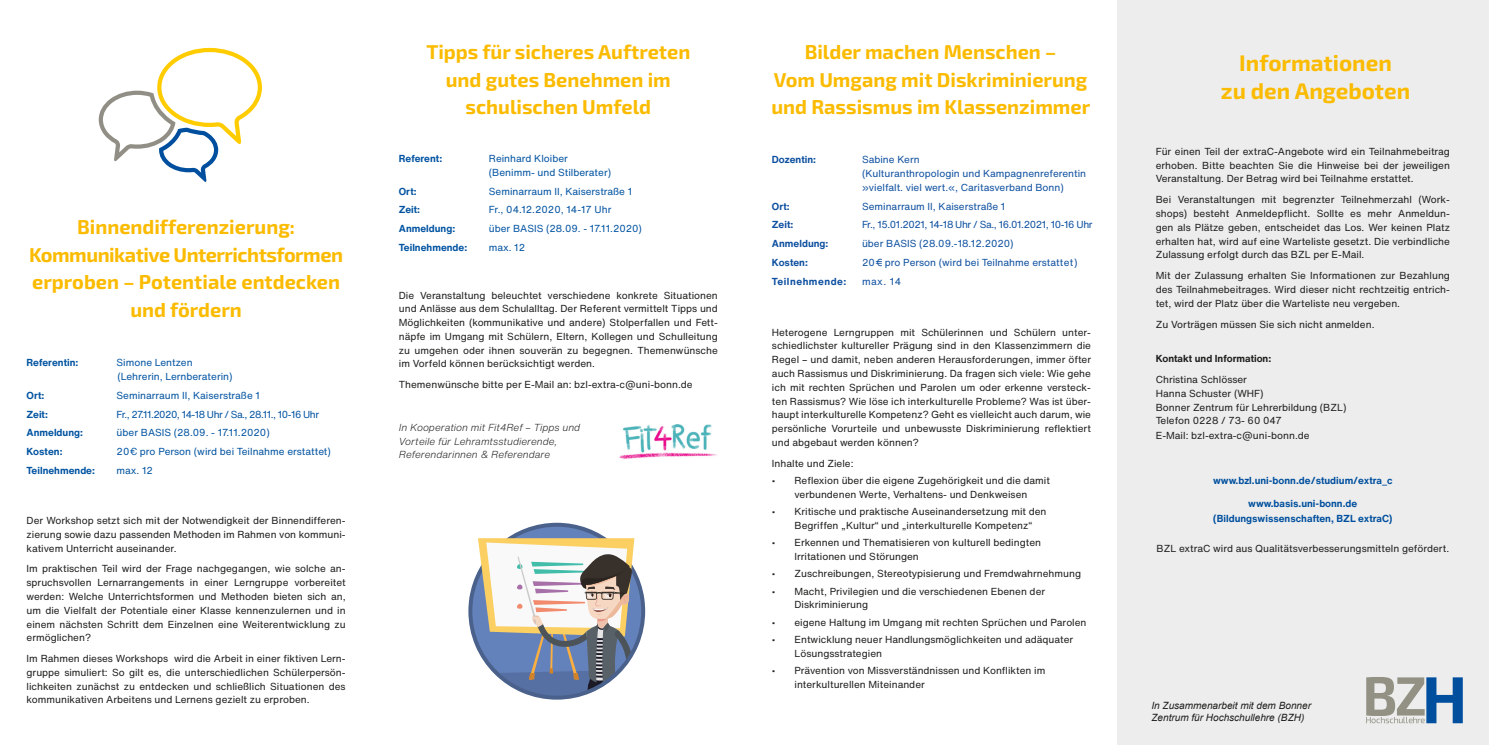
<style>
.page{position:relative;width:1489px;height:745px;background:#fff}
.page>*{position:absolute;margin:0;border:0;box-sizing:border-box;transform-origin:0 0}
.t1{font:700 22.5px/27.5px "Exo 2";color:#fbbb00;text-align:center}
.t2{font:700 20px/27.5px "Exo 2";color:#fbbb00;text-align:center}
.t3{font:10px/13.8px "Helvetica Now Text";color:#1d1d1b;text-align:justify}
.t4{font:10px/13.8px "Helvetica Now Text";color:#0053a1}
.t5{font:10px/13.8px "Helvetica Now Text";color:#0d4f9f}
.t6{font:700 10px "Helvetica Now Text";color:#0053a1}
.t7{font:700 10px/15px "Helvetica Now Text";color:#004f9e;text-align:center}
.t8{font:italic 300 10px/13.8px "Helvetica Now Text";color:#1d1d1b}
.t9{font:italic 10px/12px "Arial";color:#1d1d1b}
.t10{font:10px "Helvetica Now Text";letter-spacing:-.04em;color:#0d4f9f}
.t11{font:10px "Helvetica Now Text";letter-spacing:-.05em;color:#0053a1}
.t12{font:700 10px "Helvetica Now Text";color:#0d4f9f}
.t13{font:700 10px "Helvetica Now Text";color:#1d1d1b}
.t14{font:700 10px "Helvetica Now Text";letter-spacing:.05em;color:#0d4f9f}
.s1{font-family:"Helvetica Now Display"}
</style>
<div class="page">
<div style="left:1117px;top:0;width:371px;height:744px;background:#ededed"></div>
<svg style="left:1366px;top:677px;width:96px;height:45px"></svg>
<svg style="left:99px;top:48px;width:163px;height:134px"></svg>
<img style="left:619px;top:424px;width:98px;height:35px">
<svg style="left:468px;top:522px;width:178px;height:177px"></svg>
<h2 class="t2" style="left:29px;top:213px;width:315px">Binnendifferenzierung:<br>Kommunikative Unterrichtsformen erproben – Potentiale entdecken und fördern</h2>
<p class="t6" style="left:27px;top:355px;width:53px">Referentin:</p>
<p class="t4" style="left:117px;top:355px;width:117px">Simone Lentzen (Lehrerin, Lernberaterin)</p>
<p class="t6" style="left:27px;top:387px;width:19px">Ort:</p>
<p class="t4" style="left:117px;top:388px;width:145px">Seminarraum II, Kaiserstraße 1</p>
<p class="t6" style="left:27px;top:406px;width:23px">Zeit:</p>
<p class="t11" style="left:117px;top:406px;width:204px">Fr., 27.11.2020, 14-18 Uhr / Sa., 28.11., 10-16 Uhr</p>
<p class="t6" style="left:27px;top:425px;width:58px">Anmeldung:</p>
<p class="t4" style="left:117px;top:425px;width:155px">über BASIS (28.09. - 17.11.2020)</p>
<p class="t6" style="left:27px;top:444px;width:37px">Kosten:</p>
<p class="t4" style="left:117px;top:444px;width:216px">20<span class="s1">€</span> pro Person (wird bei Teilnahme erstattet)</p>
<p class="t6" style="left:27px;top:462px;width:70px">Teilnehmende:</p>
<p class="t4" style="left:117px;top:463px;width:38px">max. 12</p>
<p class="t3" style="left:27px;top:513px;width:320px">Der Workshop setzt sich mit der Notwendigkeit der Binnendifferen&shy;zierung sowie dazu passenden Methoden im Rahmen von kommuni&shy;kativem Unterricht auseinander.</p>
<p class="t3" style="left:27px;top:561px;width:320px">Im praktischen Teil wird der Frage nachgegangen, wie solche an&shy;spruchsvollen Lernarrangements in einer Lerngruppe vorbereitet werden: Welche Unterrichtsformen und Methoden bieten sich an, um die Vielfalt der Potentiale einer Klasse kennenzulernen und in einem nächsten Schritt dem Einzelnen eine Weiterentwicklung zu ermöglichen?</p>
<p class="t3" style="left:27px;top:651px;width:320px">Im Rahmen dieses Workshops wird die Arbeit in einer fiktiven Lern&shy;gruppe simuliert: So gilt es, die unterschiedlichen Schülerpersön&shy;lichkeiten zunächst zu entdecken und schließlich Situationen des kommunikativen Arbeitens und Lernens gezielt zu erproben.</p>
<h2 class="t2" style="left:426px;top:39px;width:265px">Tipps für sicheres Auftreten und gutes Benehmen im schulischen Umfeld</h2>
<p class="t6" style="left:399px;top:151px;width:45px">Referent:</p>
<p class="t4" style="left:489px;top:151px;width:124px">Reinhard Kloiber (Benimm- und Stilberater)</p>
<p class="t6" style="left:399px;top:183px;width:19px">Ort:</p>
<p class="t4" style="left:489px;top:184px;width:145px">Seminarraum II, Kaiserstraße 1</p>
<p class="t6" style="left:399px;top:202px;width:23px">Zeit:</p>
<p class="t4" style="left:489px;top:202px;width:124px">Fr., 04.12.2020, 14-17 Uhr</p>
<p class="t6" style="left:399px;top:221px;width:58px">Anmeldung:</p>
<p class="t4" style="left:489px;top:221px;width:155px">über BASIS (28.09. - 17.11.2020)</p>
<p class="t6" style="left:399px;top:240px;width:70px">Teilnehmende:</p>
<p class="t4" style="left:489px;top:240px;width:38px">max. 12</p>
<p class="t3" style="left:399px;top:288px;width:320px">Die Veranstaltung beleuchtet verschiedene konkrete Situationen und Anlässe aus dem Schulalltag. Der Referent vermittelt Tipps und Möglichkeiten (kommunikative und andere) Stolperfallen und Fett&shy;näpfe im Umgang mit Schülern, Eltern, Kollegen und Schulleitung zu umgehen oder ihnen souverän zu begegnen. Themenwünsche im Vorfeld können berücksichtigt werden.</p>
<p class="t3" style="left:399px;top:377px;width:295px">Themenwünsche bitte per E-Mail an: bzl-extra-c@uni-bonn.de</p>
<p class="t8" style="left:399px;top:420px;width:183px">In Kooperation mit Fit4Ref – Tipps und<br>Vorteile für Lehramtsstudierende,<br>Referendarinnen &amp; Referendare</p>
<h2 class="t2" style="left:771px;top:39px;width:320px">Bilder machen Menschen –<br>Vom Umgang mit Diskriminierung und Rassismus im Klassenzimmer</h2>
<p class="t12" style="left:772px;top:152px;width:46px">Dozentin:</p>
<p class="t5" style="left:862px;top:153px;width:226px">Sabine Kern<br>(Kulturanthropologin und Kampagnenreferentin »vielfalt. viel wert.«, Caritasverband Bonn)</p>
<p class="t12" style="left:772px;top:198px;width:19px">Ort:</p>
<p class="t5" style="left:862px;top:199px;width:145px">Seminarraum II, Kaiserstraße 1</p>
<p class="t12" style="left:772px;top:217px;width:23px">Zeit:</p>
<p class="t10" style="left:862px;top:217px;width:232px">Fr., 15.01.2021, 14-18 Uhr / Sa., 16.01.2021, 10-16 Uhr</p>
<p class="t12" style="left:772px;top:236px;width:58px">Anmeldung:</p>
<p class="t5" style="left:862px;top:236px;width:153px">über BASIS (28.09.-18.12.2020)</p>
<p class="t12" style="left:772px;top:255px;width:37px">Kosten:</p>
<p class="t5" style="left:862px;top:255px;width:217px">20€ pro Person (wird bei Teilnahme erstattet)</p>
<p class="t14" style="left:772px;top:273px;width:76px">Teilnehmende:</p>
<p class="t5" style="left:862px;top:274px;width:41px">max. 14</p>
<p class="t3" style="left:772px;top:325px;width:320px">Heterogene Lerngruppen mit Schülerinnen und Schülern unter&shy;schiedlichster kultureller Prägung sind in den Klassenzimmern die Regel – und damit, neben anderen Herausforderungen, immer öfter auch Rassismus und Diskriminierung. Da fragen sich viele: Wie gehe ich mit rechten Sprüchen und Parolen um oder erkenne versteck&shy;ten Rassismus? Wie löse ich interkulturelle Probleme? Was ist über&shy;haupt interkulturelle Kompetenz? Geht es vielleicht auch darum, wie persönliche Vorurteile und unbewusste Diskriminierung reflektiert und abgebaut werden können?</p>
<p class="t3" style="left:772px;top:455px;width:83px">Inhalte und Ziele:</p>
<p class="t3" style="left:772px;top:473px;width:279px;text-align:center">• Reflexion über die eigene Zugehörigkeit und die damit verbundenen Werte, Verhaltens- und Denkweisen</p>
<p class="t3" style="left:794px;top:504px;width:253px;text-indent:-22px">• Kritische und praktische Auseinandersetzung mit den<br>Begriffen „Kultur“ und „interkulturelle Kompetenz“</p>
<p class="t3" style="left:794px;top:535px;width:248px;text-indent:-22px">• Erkennen und Thematisieren von kulturell bedingten<br>Irritationen und Störungen</p>
<p class="t3" style="left:772px;top:566px;width:311px">• Zuschreibungen, Stereotypisierung und Fremdwahrnehmung</p>
<p class="t3" style="left:794px;top:583px;width:252px;text-indent:-22px">• Macht, Privilegien und die verschiedenen Ebenen der<br>Diskriminierung</p>
<p class="t3" style="left:772px;top:614px;width:316px">• eigene Haltung im Umgang mit rechten Sprüchen und Parolen</p>
<p class="t3" style="left:794px;top:631px;width:280px;text-indent:-22px">• Entwicklung neuer Handlungsmöglichkeiten und adäquater<br>Lösungsstrategien</p>
<p class="t3" style="left:794px;top:662px;width:252px;text-indent:-22px">• Prävention von Missverständnissen und Konflikten im interkulturellen Miteinander</p>
<h1 class="t1" style="left:1220px;top:50px;width:191px">Informationen<br>zu den Angeboten</h1>
<p class="t3" style="left:1155px;top:144px;width:296px">Für einen Teil der extraC-Angebote wird ein Teilnahmebeitrag erhoben. Bitte beachten Sie die Hinweise bei der jeweiligen Veranstaltung. Der Betrag wird bei Teilnahme erstattet.</p>
<p class="t3" style="left:1155px;top:192px;width:296px">Bei Veranstaltungen mit begrenzter Teilnehmerzahl (Work&shy;shops) besteht Anmeldepflicht. Sollte es mehr Anmeldun&shy;gen als Plätze geben, entscheidet das Los. Wer keinen Platz erhalten hat, wird auf eine Warteliste gesetzt. Die verbindliche Zulassung erfolgt durch das BZL per E-Mail.</p>
<p class="t3" style="left:1155px;top:268px;width:296px">Mit der Zulassung erhalten Sie Informationen zur Bezahlung des Teilnahmebeitrages. Wird dieser nicht rechtzeitig entrich&shy;tet, wird der Platz über die Warteliste neu vergeben.</p>
<p class="t3" style="left:1155px;top:317px;width:220px">Zu Vorträgen müssen Sie sich nicht anmelden.</p>
<p class="t13" style="left:1155px;top:351px;width:117px">Kontakt und Information:</p>
<p class="t3" style="left:1155px;top:372px;width:192px;text-align:left">Christina Schlösser<br>Hanna Schuster (WHF)<br>Bonner Zentrum für Lehrerbildung (BZL)<br>Telefon 0228 / 73- 60 047</p>
<p class="t3" style="left:1155px;top:428px;width:155px">E-Mail: bzl-extra-c@uni-bonn.de</p>
<p class="t7" style="left:1212px;top:473px;width:181px">www.bzl.uni-bonn.de/studium/extra_c</p>
<p class="t7" style="left:1213px;top:495px;width:181px">www.basis.uni-bonn.de (Bildungswissenschaften, BZL extraC)</p>
<p class="t3" style="left:1156px;top:540px;width:294px">BZL extraC wird aus Qualitätsverbesserungsmitteln gefördert.</p>
<p class="t9" style="left:1151px;top:698px;width:161px">In Zusammenarbeit mit dem Bonner<br>Zentrum für Hochschullehre (BZH)</p>
</div>
